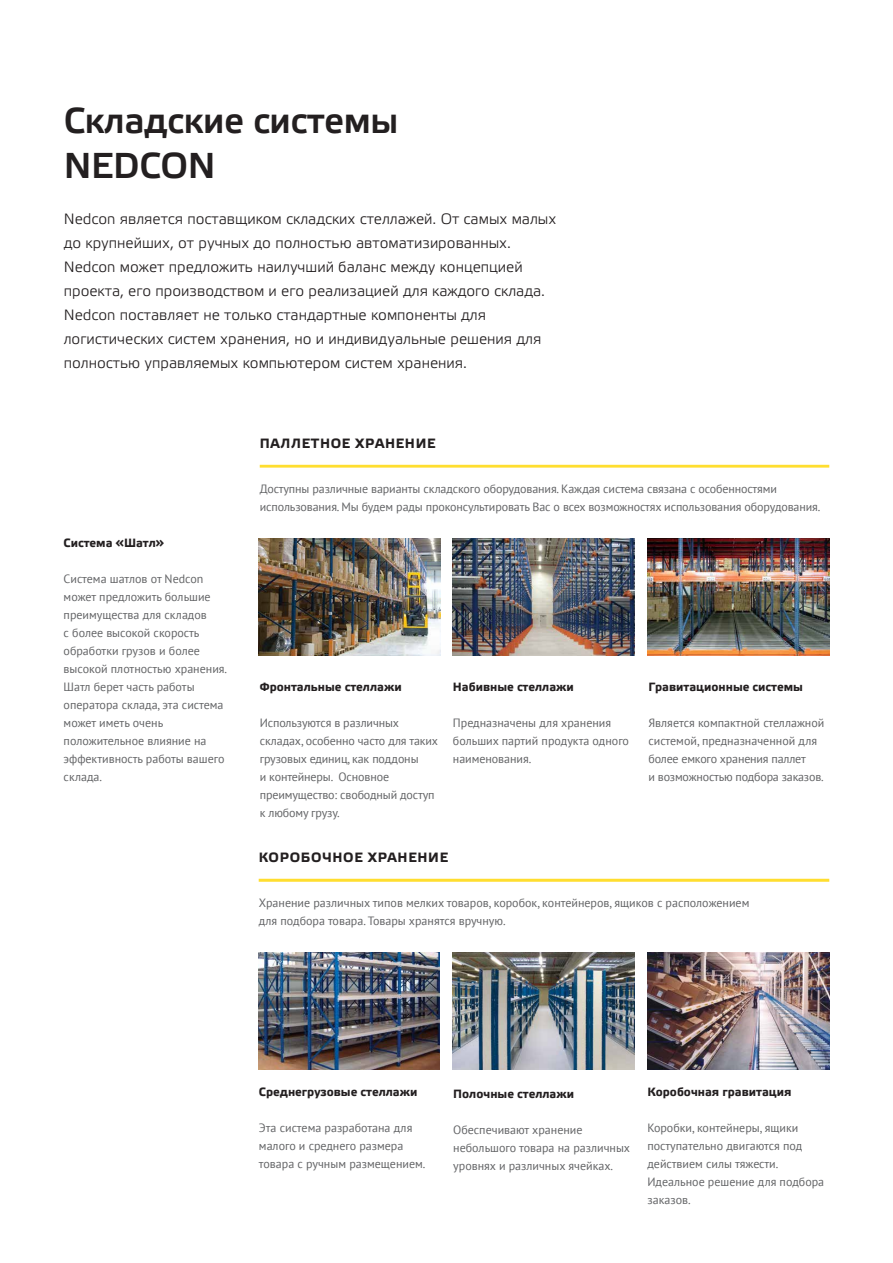
<style>
.page{position:relative;width:893px;height:1263px;background:#fff}
.page>*{position:absolute;margin:0;border:0;box-sizing:border-box;transform-origin:0 0}
.t1{font:36px/45px "Etelka Medium Pro";letter-spacing:-.01em;color:#231f20}
.t2{font:15px/24px "Etelka Light Pro";color:#231f20}
.t3{font:700 13.5px "Etelka Text Pro";letter-spacing:.05em;color:#231f20}
.t4{font:12px/18px "PT Sans";color:#636466}
.t5{font:700 12px "Etelka Text Pro";color:#231f20}
</style>
<div class="page">
<img style="left:258px;top:538px;width:182px;height:117px">
<img style="left:453px;top:538px;width:182px;height:117px">
<img style="left:647px;top:538px;width:182px;height:117px">
<img style="left:258px;top:952px;width:182px;height:117px">
<img style="left:453px;top:952px;width:182px;height:117px">
<img style="left:647px;top:952px;width:182px;height:117px">
<hr style="left:260px;top:465px;width:569px;height:3px;background:#ffde2f">
<hr style="left:259px;top:879px;width:570px;height:3px;background:#ffde2f">
<h1 class="t1" style="left:64px;top:99px;width:336px">Складские системы<br>NEDCON</h1>
<p class="t2" style="left:64px;top:207px;width:494px">Nedcon является поставщиком складских стеллажей. От самых малых до крупнейших, от ручных до полностью автоматизированных.<br>Nedcon может предложить наилучший баланс между концепцией проекта, его производством и его реализацией для каждого склада.<br>Nedcon поставляет не только стандартные компоненты для логистических систем хранения, но и индивидуальные решения для полностью управляемых компьютером систем хранения.</p>
<p class="t3" style="left:260px;top:435px;width:177px">ПАЛЛЕТНОЕ ХРАНЕНИЕ</p>
<p class="t5" style="left:64px;top:535px;width:102px">Система «Шатл»</p>
<p class="t4" style="left:64px;top:570px;width:165px">Система шатлов от Nedcon может предложить большие преимущества для складов<br>с более высокой скорость обработки грузов и более высокой плотностью хранения.<br>Шатл берет часть работы оператора склада, эта система может иметь очень положительное влияние на эффективность работы вашего склада.</p>
<p class="t4" style="left:260px;top:480px;width:562px">Доступны различные варианты складского оборудования. Каждая система связана с особенностями использования. Мы будем рады проконсультировать Вас о всех возможностях использования оборудования.</p>
<p class="t5" style="left:260px;top:679px;width:143px">Фронтальные стеллажи</p>
<p class="t4" style="left:260px;top:714px;width:180px">Используются в различных складах, особенно часто для таких грузовых единиц, как поддоны<br>и контейнеры. Основное преимущество: свободный доступ к любому грузу.</p>
<p class="t5" style="left:453px;top:679px;width:122px">Набивные стеллажи</p>
<p class="t4" style="left:453px;top:714px;width:178px">Предназначены для хранения больших партий продукта одного наименования.</p>
<p class="t3" style="left:259px;top:849px;width:191px">КОРОБОЧНОЕ ХРАНЕНИЕ</p>
<p class="t5" style="left:648px;top:679px;width:156px">Гравитационные системы</p>
<p class="t4" style="left:648px;top:714px;width:177px">Является компактной стеллажной системой, предназначенной для более емкого хранения паллет<br>и возможностью подбора заказов.</p>
<p class="t4" style="left:259px;top:894px;width:492px">Хранение различных типов мелких товаров, коробок, контейнеров, ящиков с расположением для подбора товара. Товары хранятся вручную.</p>
<p class="t5" style="left:259px;top:1084px;width:160px">Среднегрузовые стеллажи</p>
<p class="t4" style="left:259px;top:1119px;width:168px">Эта система разработана для малого и среднего размера товара с ручным размещением.</p>
<p class="t5" style="left:453px;top:1086px;width:122px">Полочные стеллажи</p>
<p class="t4" style="left:453px;top:1120px;width:178px">Обеспечивают хранение небольшого товара на различных уровнях и различных ячейках.</p>
<p class="t5" style="left:647px;top:1084px;width:146px">Коробочная гравитация</p>
<p class="t4" style="left:647px;top:1119px;width:178px">Коробки, контейнеры, ящики поступательно двигаются под действием силы тяжести.<br>Идеальное решение для подбора заказов.</p>
</div>
